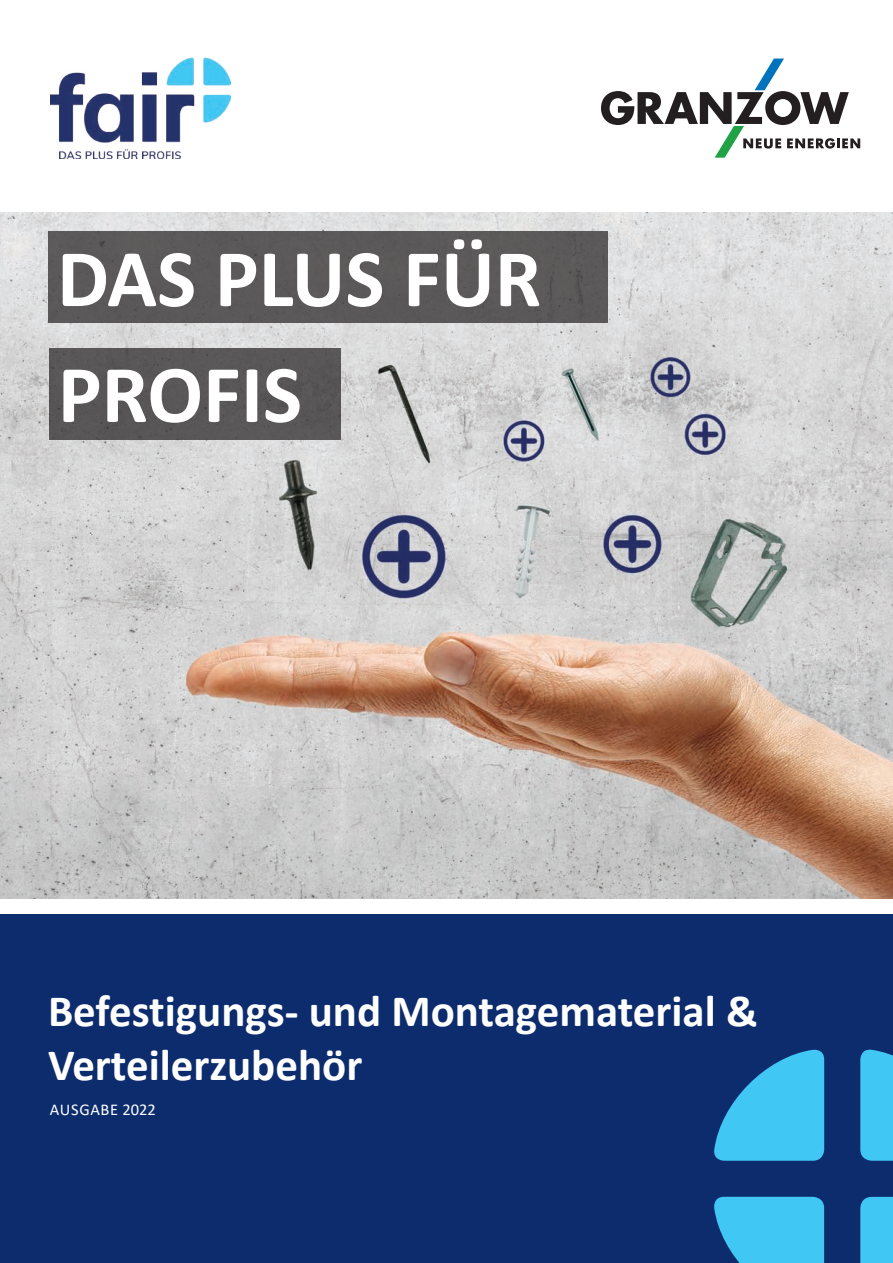
<style>
.page{position:relative;width:893px;height:1263px;background:#fff}
.page>*{position:absolute;margin:0;border:0;box-sizing:border-box;transform-origin:0 0}
.t1{font:700 82.5px/115.8px "Calibri";color:#fff}
.t2{font:700 45px/54px "Calibri";color:#fff}
.t3{font:16.5px "Calibri";letter-spacing:.04em;color:#fff}
</style>
<div class="page">
<svg style="left:601px;top:59px;width:259px;height:99px"></svg>
<img style="left:50px;top:57px;width:180px;height:101px">
<div style="left:0;top:899px;width:893px;height:364px;background:#0d2c6e"></div>
<img style="left:0;top:213px;width:893px;height:686px">
<div style="left:49px;top:232px;width:559px;height:91px;background:#5b595a"></div>
<div style="left:0;top:899px;width:893px;height:15px;background:#fff"></div>
<div style="left:49px;top:349px;width:291px;height:91px;background:#595657"></div>
<svg style="left:714px;top:1049px;width:179px;height:214px"></svg>
<h1 class="t1" style="left:57px;top:220px;width:486px">DAS PLUS FÜR<br>PROFIS</h1>
<p class="t2" style="left:48px;top:983px;width:711px">Befestigungs- und Montagematerial &amp;<br>Verteilerzubehör</p>
<p class="t3" style="left:50px;top:1098px;width:107px">AUSGABE 2022</p>
</div>
